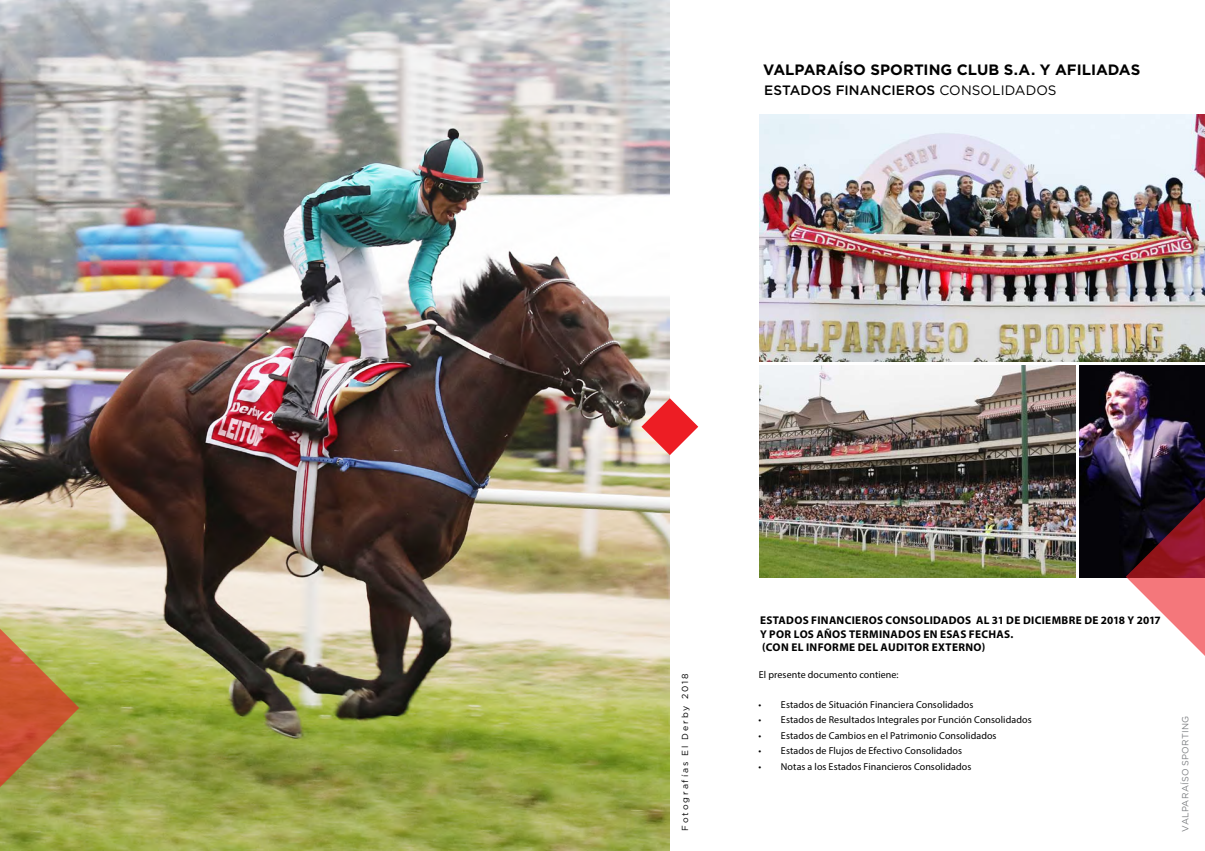
<style>
.page{position:relative;width:1205px;height:851px;background:#fff}
.page>*{position:absolute;margin:0;border:0;box-sizing:border-box;transform-origin:0 0}
.t1{font:700 15px "Gotham";color:#000}
.t2{font:500 13.62px "Gotham";letter-spacing:.005em;color:#000}
.t3{font:700 11.25px/13.5px "Myriad Pro";letter-spacing:.03em;color:#000}
.t4{font:10px "Myriad Pro";letter-spacing:.01em;color:#000}
.t5{font:9px "Gotham";letter-spacing:.025em;color:#808285}
.t6{font:8.75px "Gotham";letter-spacing:.22em;color:#000}
.s1{font-weight:400}
</style>
<div class="page">
<img style="left:760px;top:365px;width:315px;height:213px">
<img style="left:760px;top:114px;width:445px;height:247px">
<img style="left:0;top:0;width:670px;height:850px">
<img style="left:1079px;top:365px;width:126px;height:213px">
<svg style="left:641px;top:398px;width:57px;height:57px"></svg>
<svg style="left:1126px;top:497px;width:79px;height:159px"></svg>
<svg style="left:0;top:628px;width:79px;height:159px;background:#b78042"></svg>
<h1 class="t1" style="left:763px;top:61px;width:379px">VALPARAÍSO SPORTING CLUB S.A. Y AFILIADAS</h1>
<h2 class="t2" style="left:764px;top:81px;width:294px">ESTADOS FINANCIEROS <span class="s1">CONSOLIDADOS</span></h2>
<p class="t6" style="left:679px;top:830px;width:159px;rotate:-90deg">Fotografías El Derby 2018</p>
<p class="t3" style="left:760px;top:613px;width:402px">ESTADOS FINANCIEROS CONSOLIDADOS AL 31 DE DICIEMBRE DE 2018 Y 2017<br>Y POR LOS AÑOS TERMINADOS EN ESAS FECHAS.<br>(CON EL INFORME DEL AUDITOR EXTERNO)</p>
<p class="t4" style="left:759px;top:668px;width:141px">El presente documento contiene:</p>
<p class="t4" style="left:758px;top:698px;width:216px">• Estados de Situación Financiera Consolidados</p>
<p class="t4" style="left:758px;top:713px;width:275px">• Estados de Resultados Integrales por Función Consolidados</p>
<p class="t4" style="left:758px;top:729px;width:240px">• Estados de Cambios en el Patrimonio Consolidados</p>
<p class="t4" style="left:758px;top:744px;width:205px">• Estados de Flujos de Efectivo Consolidados</p>
<p class="t4" style="left:758px;top:760px;width:214px">• Notas a los Estados Financieros Consolidados</p>
<p class="t5" style="left:1179px;top:831px;width:117px;rotate:-90deg">VALPARAÍSO SPORTING</p>
</div>
